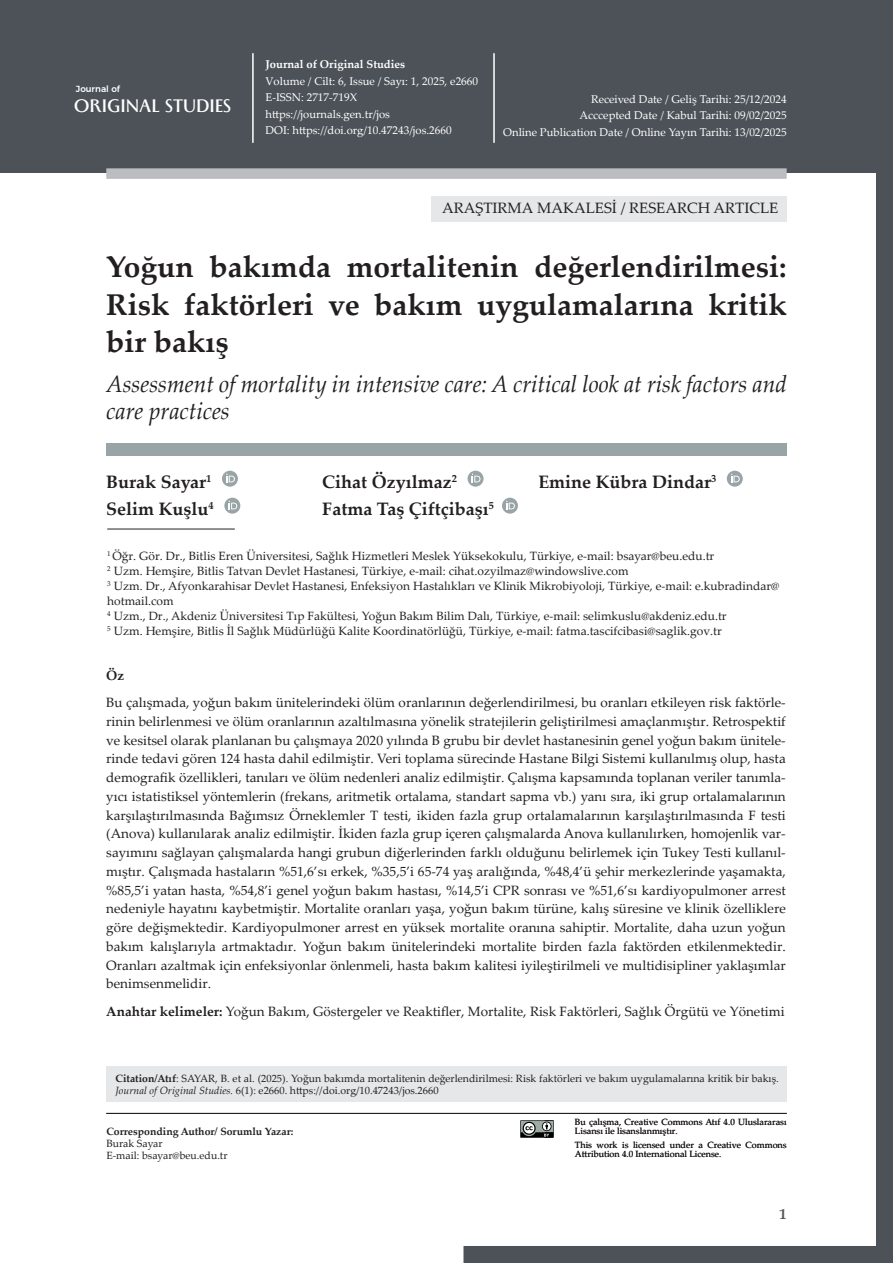
<style>
.page{position:relative;width:893px;height:1263px;background:#fff}
.page>*{position:absolute;margin:0;border:0;box-sizing:border-box;transform-origin:0 0}
.t1{font:700 30px/37.5px "Palatino Linotype";color:#231f20;text-align:justify}
.t2{font:italic 24px/27px "Palatino Linotype";color:#231f20;scale:.95 1}
.t3{font:700 20.25px "Monterchi";color:#fff}
.t4{font:700 18px "Palatino Linotype";color:#231f20}
.t5{font:15px "Palatino Linotype";color:#231f20}
.t6{font:700 15px "Palatino Linotype";color:#57585a}
.t7{font:13.5px/18.8px "Palatino Linotype";color:#231f20;text-align:justify}
.t8{font:700 13.5px "Palatino Linotype";color:#231f20}
.t9{font:12px/15px "Palatino Linotype";color:#231f20}
.t10{font:11.25px/16.5px "Palatino Linotype";color:#fff}
.t11{font:700 11.25px "Palatino Linotype";color:#fff}
.t12{font:10.5px/12px "Palatino Linotype";color:#231f20}
.t13{font:700 10.5px "Palatino Linotype";color:#231f20}
.t14{font:9px/9px "Palatino Linotype";color:#231f20}
.t15{font:8.85px "Kief Montaser Medium";color:#fff}
.s1{font-weight:700}
.s2{font-style:italic}
</style>
<div class="page">
<svg style="left:463px;top:173px;width:430px;height:1090px"></svg>
<div style="left:0;top:0;width:893px;height:173px;background:#4c5258"></div>
<hr style="left:252px;top:53px;width:2px;height:90px;background:#fff">
<hr style="left:493px;top:53px;width:2px;height:90px;background:#fff">
<div style="left:106px;top:168px;width:681px;height:11px;background:#bcbdc0"></div>
<hr style="left:106px;top:1113px;width:681px;height:1px;background:#231f20">
<div style="left:431px;top:196px;width:356px;height:25px;background:#e6e7e9"></div>
<div style="left:106px;top:1066px;width:681px;height:35px;background:#e6e7e9"></div>
<div style="left:106px;top:444px;width:681px;height:12px;background:#99a4a6"></div>
<svg style="left:222px;top:471px;width:16px;height:16px"></svg>
<svg style="left:226px;top:474px;width:9px;height:8px"></svg>
<svg style="left:468px;top:471px;width:15px;height:16px"></svg>
<svg style="left:472px;top:474px;width:8px;height:8px"></svg>
<svg style="left:727px;top:471px;width:16px;height:16px"></svg>
<svg style="left:731px;top:474px;width:9px;height:8px"></svg>
<svg style="left:224px;top:498px;width:16px;height:16px"></svg>
<svg style="left:229px;top:501px;width:8px;height:8px"></svg>
<svg style="left:502px;top:498px;width:16px;height:16px"></svg>
<svg style="left:506px;top:501px;width:9px;height:8px"></svg>
<hr style="left:107px;top:529px;width:128px;height:1px;background:#231f20">
<svg style="left:520px;top:1120px;width:34px;height:17px"></svg>
<p class="t15" style="left:76px;top:82px;width:46px">Journal of</p>
<h3 class="t3" style="left:74px;top:91px;width:158px">ORIGINAL STUDIES</h3>
<p class="t11" style="left:266px;top:57px;width:141px">Journal of Original Studies</p>
<p class="t10" style="left:266px;top:72px;width:214px">Volume / Cilt: 6, Issue / Sayı: 1, 2025, e2660<br>E-ISSN: 2717-719X https://journals.gen.tr/jos<br>DOI: https://doi.org/10.47243/jos.2660</p>
<p class="t10" style="left:503px;top:90px;width:285px;text-align:right">Received Date / Geliş Tarihi: 25/12/2024<br>Acccepted Date / Kabul Tarihi: 09/02/2025<br>Online Publication Date / Online Yayın Tarihi: 13/02/2025</p>
<p class="t5" style="left:442px;top:197px;width:338px">ARAŞTIRMA MAKALESİ / RESEARCH ARTICLE</p>
<p class="t5" style="left:450px;top:197px;width:181px">ARAŞTIRMA MAKALESİ/</p>
<h1 class="t1" style="left:106px;top:247px;width:682px">Yoğun bakımda mortalitenin değerlendirilmesi:<br>Risk faktörleri ve bakım uygulamalarına kritik bir bakış</h1>
<h2 class="t2" style="left:106px;top:369px;width:718px">Assessment of mortality in intensive care: A critical look at risk factors and care practices</h2>
<h3 class="t4" style="left:106px;top:469px;width:107px">Burak Sayar<sup>1</sup></h3>
<h3 class="t4" style="left:322px;top:469px;width:136px">Cihat Özyılmaz<sup>2</sup></h3>
<h3 class="t4" style="left:538px;top:469px;width:179px">Emine Kübra Dindar<sup>3</sup></h3>
<h3 class="t4" style="left:106px;top:496px;width:109px">Selim Kuşlu<sup>4</sup></h3>
<h3 class="t4" style="left:322px;top:496px;width:173px">Fatma Taş Çiftçibaşı<sup>5</sup></h3>
<p class="t9" style="left:107px;top:548px;width:674px"><sup>1</sup> Öğr. Gör. Dr., Bitlis Eren Üniversitesi, Sağlık Hizmetleri Meslek Yüksekokulu, Türkiye, e-mail: bsayar@beu.edu.tr<br><sup>2</sup> Uzm. Hemşire, Bitlis Tatvan Devlet Hastanesi, Türkiye, e-mail: cihat.ozyilmaz@windowslive.com<br><sup>3</sup> Uzm. Dr., Afyonkarahisar Devlet Hastanesi, Enfeksiyon Hastalıkları ve Klinik Mikrobiyoloji, Türkiye, e-mail: e.kubradindar@ hotmail.com<br><sup>4</sup> Uzm., Dr., Akdeniz Üniversitesi Tıp Fakültesi, Yoğun Bakım Bilim Dalı, Türkiye, e-mail: selimkuslu@akdeniz.edu.tr<br><sup>5</sup> Uzm. Hemşire, Bitlis İl Sağlık Müdürlüğü Kalite Koordinatörlüğü, Türkiye, e-mail: fatma.tascifcibasi@saglik.gov.tr</p>
<p class="t8" style="left:106px;top:666px;width:19px">Öz</p>
<p class="t7" style="left:106px;top:693px;width:681px">Bu çalışmada, yoğun bakım ünitelerindeki ölüm oranlarının değerlendirilmesi, bu oranları etkileyen risk faktörle&shy;rinin belirlenmesi ve ölüm oranlarının azaltılmasına yönelik stratejilerin geliştirilmesi amaçlanmıştır. Retrospektif ve kesitsel olarak planlanan bu çalışmaya 2020 yılında B grubu bir devlet hastanesinin genel yoğun bakım ünitele&shy;rinde tedavi gören 124 hasta dahil edilmiştir. Veri toplama sürecinde Hastane Bilgi Sistemi kullanılmış olup, hasta demografik özellikleri, tanıları ve ölüm nedenleri analiz edilmiştir. Çalışma kapsamında toplanan veriler tanımla&shy;yıcı istatistiksel yöntemlerin (frekans, aritmetik ortalama, standart sapma vb.) yanı sıra, iki grup ortalamalarının karşılaştırılmasında Bağımsız Örneklemler T testi, ikiden fazla grup ortalamalarının karşılaştırılmasında F testi (Anova) kullanılarak analiz edilmiştir. İkiden fazla grup içeren çalışmalarda Anova kullanılırken, homojenlik var&shy;sayımını sağlayan çalışmalarda hangi grubun diğerlerinden farklı olduğunu belirlemek için Tukey Testi kullanıl&shy;mıştır. Çalışmada hastaların %51,6’sı erkek, %35,5’i 65-74 yaş aralığında, %48,4’ü şehir merkezlerinde yaşamakta, %85,5’i yatan hasta, %54,8’i genel yoğun bakım hastası, %14,5’i CPR sonrası ve %51,6’sı kardiyopulmoner arrest nedeniyle hayatını kaybetmiştir. Mortalite oranları yaşa, yoğun bakım türüne, kalış süresine ve klinik özelliklere göre değişmektedir. Kardiyopulmoner arrest en yüksek mortalite oranına sahiptir. Mortalite, daha uzun yoğun bakım kalışlarıyla artmaktadır. Yoğun bakım ünitelerindeki mortalite birden fazla faktörden etkilenmektedir.<br>Oranları azaltmak için enfeksiyonlar önlenmeli, hasta bakım kalitesi iyileştirilmeli ve multidisipliner yaklaşımlar benimsenmelidir.</p>
<p class="t7" style="left:106px;top:1001px;width:680px"><span class="s1">Anahtar kelimeler:</span> Yoğun Bakım, Göstergeler ve Reaktifler, Mortalite, Risk Faktörleri, Sağlık Örgütü ve Yönetimi</p>
<p class="t12" style="left:115px;top:1072px;width:665px"><span class="s1">Citation/Atıf</span>: SAYAR, B. et al. (2025). Yoğun bakımda mortalitenin değerlendirilmesi: Risk faktörleri ve bakım uygulamalarına kritik bir bakış.<br><span class="s2">Journal of Original Studies.</span> 6(1): e2660. https://doi.org/10.47243/jos.2660</p>
<p class="t12" style="left:115px;top:1072px;width:665px;text-indent:67px">POLAT, M. (2024). Validity and reliability s udy of women’s vio ence perception scale (WVPS). <span class="s2">Journ l of Original Stud es.</span> 5(2),<br>1-15, DOI: 10.47243/jos.2631</p>
<p class="t13" style="left:106px;top:1124px;width:189px">Corresponding Author/ Sorumlu Yazar:</p>
<p class="t12" style="left:106px;top:1137px;width:123px">Burak Sayar<br>E-mail: bsayar@beu.edu.tr</p>
<p class="t14" style="left:575px;top:1117px;width:213px">Bu çalışma, Creative Commons Atıf 4.0 Uluslararası<br>Lisansı ile lisanslanmıştır.</p>
<p class="t14" style="left:575px;top:1140px;width:213px">This work is licensed under a Creative Commons<br>Attribution 4.0 International License.</p>
<p class="t14" style="left:582px;top:1149px;width:4px">t</p>
<p class="t6" style="left:779px;top:1203px;width:9px">1</p>
</div>
